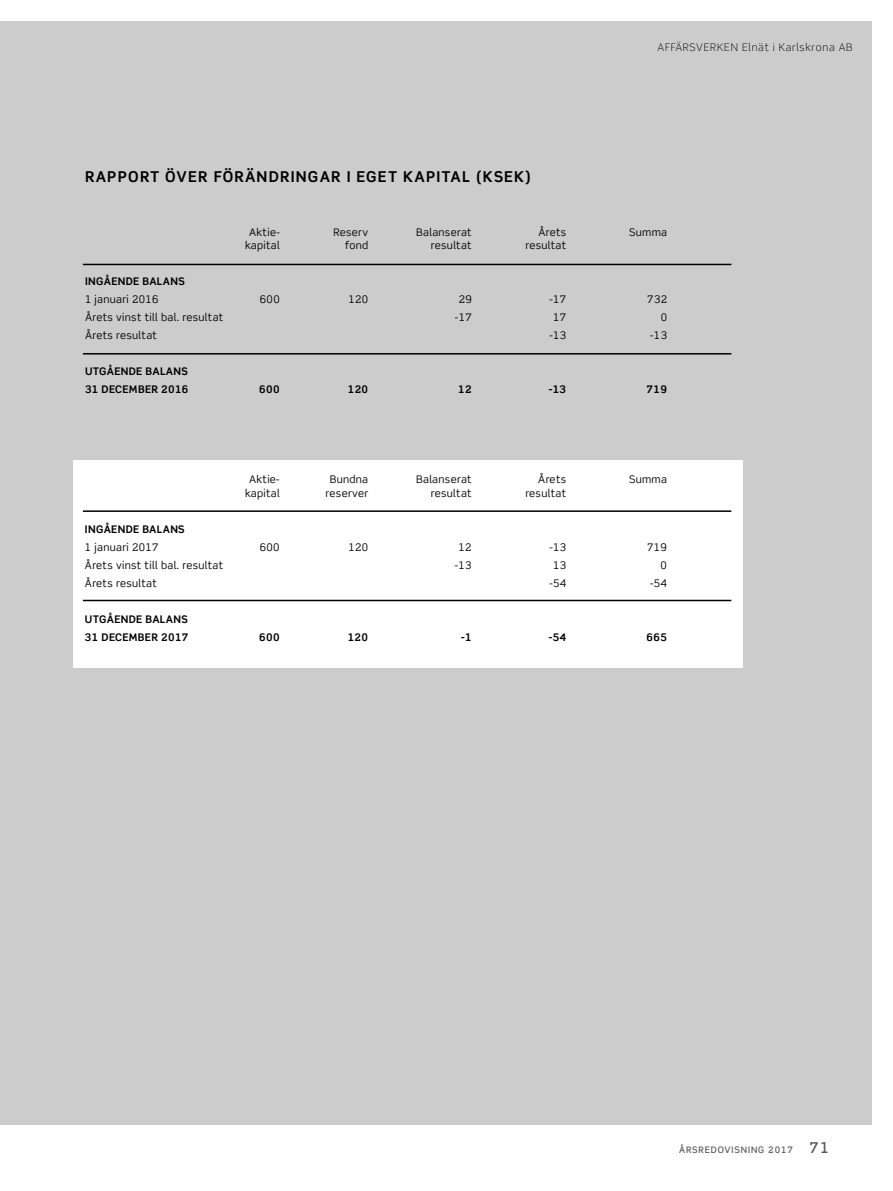
<style>
.page{position:relative;width:893px;height:1191px;background:#fff}
.page>*{position:absolute;margin:0;border:0;box-sizing:border-box;transform-origin:0 0}
.t1{font:700 15px "Scene Std";letter-spacing:.08em;color:#000}
.t2{font:10.5px "Scene Std";letter-spacing:.03em;color:#000}
.t3{font:700 10.5px/18px "Scene Std";letter-spacing:.03em;color:#000}
.t4{font:300 10.5px "Scene Std";letter-spacing:.075em;color:#000}
.t5{font:500 9px "Scene Std";letter-spacing:.1em;color:#575756}
.s1{font-size:15px}
</style>
<div class="page">
<div style="left:0;top:21px;width:872px;height:1104px;background:#ccc"></div>
<div style="left:73px;top:460px;width:670px;height:208px;background:#fff"></div>
<hr style="left:83px;top:353px;width:648px;height:1px;background:#000">
<hr style="left:83px;top:600px;width:648px;height:1px;background:#000">
<hr style="left:83px;top:510px;width:648px;height:2px;background:#000">
<hr style="left:83px;top:264px;width:648px;height:1px;background:#000">
<h1 class="t1" style="left:85px;top:167px;width:448px">RAPPORT ÖVER FÖRÄNDRINGAR I EGET KAPITAL (KSEK)</h1>
<p class="t4" style="left:658px;top:41px;width:197px">AFFÄRSVERKEN Elnät i Karlskrona AB</p>
<p class="t2" style="left:249px;top:225px;width:32px">Aktie-</p>
<p class="t2" style="left:333px;top:225px;width:36px">Reserv</p>
<p class="t2" style="left:416px;top:225px;width:57px">Balanserat</p>
<p class="t2" style="left:538px;top:225px;width:29px">Årets</p>
<p class="t2" style="left:629px;top:225px;width:39px">Summa</p>
<p class="t2" style="left:245px;top:239px;width:36px">kapital</p>
<p class="t2" style="left:345px;top:239px;width:25px">fond</p>
<p class="t2" style="left:431px;top:239px;width:42px">resultat</p>
<p class="t2" style="left:525px;top:239px;width:42px">resultat</p>
<p class="t3" style="left:85px;top:272px;width:101px">INGÅENDE BALANS</p>
<p class="t2" style="left:85px;top:293px;width:75px">1 januari 2016</p>
<p class="t2" style="left:260px;top:293px;width:21px">600</p>
<p class="t2" style="left:348px;top:293px;width:21px">120</p>
<p class="t2" style="left:459px;top:293px;width:15px">29</p>
<p class="t2" style="left:549px;top:293px;width:18px">-17</p>
<p class="t2" style="left:647px;top:293px;width:21px">732</p>
<p class="t2" style="left:85px;top:311px;width:140px">Årets vinst till bal. resultat</p>
<p class="t2" style="left:455px;top:311px;width:18px">-17</p>
<p class="t2" style="left:553px;top:311px;width:15px">17</p>
<p class="t2" style="left:661px;top:311px;width:8px">0</p>
<p class="t2" style="left:85px;top:329px;width:73px">Årets resultat</p>
<p class="t2" style="left:549px;top:329px;width:18px">-13</p>
<p class="t2" style="left:650px;top:329px;width:18px">-13</p>
<p class="t3" style="left:85px;top:362px;width:105px">UTGÅENDE BALANS<br>31 DECEMBER 2016</p>
<p class="t3" style="left:259px;top:380px;width:22px">600</p>
<p class="t3" style="left:348px;top:380px;width:22px">120</p>
<p class="t3" style="left:458px;top:380px;width:15px">12</p>
<p class="t3" style="left:549px;top:380px;width:19px">-13</p>
<p class="t3" style="left:647px;top:380px;width:22px">719</p>
<p class="t2" style="left:249px;top:473px;width:32px">Aktie-</p>
<p class="t2" style="left:330px;top:473px;width:40px">Bundna</p>
<p class="t2" style="left:416px;top:473px;width:57px">Balanserat</p>
<p class="t2" style="left:538px;top:473px;width:29px">Årets</p>
<p class="t2" style="left:629px;top:473px;width:39px">Summa</p>
<p class="t2" style="left:245px;top:486px;width:36px">kapital</p>
<p class="t2" style="left:326px;top:486px;width:44px">reserver</p>
<p class="t2" style="left:431px;top:486px;width:42px">resultat</p>
<p class="t2" style="left:525px;top:486px;width:42px">resultat</p>
<p class="t3" style="left:85px;top:520px;width:101px">INGÅENDE BALANS</p>
<p class="t2" style="left:85px;top:540px;width:75px">1 januari 2017</p>
<p class="t2" style="left:260px;top:540px;width:21px">600</p>
<p class="t2" style="left:348px;top:540px;width:21px">120</p>
<p class="t2" style="left:459px;top:540px;width:15px">12</p>
<p class="t2" style="left:549px;top:540px;width:18px">-13</p>
<p class="t2" style="left:647px;top:540px;width:21px">719</p>
<p class="t2" style="left:85px;top:558px;width:140px">Årets vinst till bal. resultat</p>
<p class="t2" style="left:455px;top:558px;width:18px">-13</p>
<p class="t2" style="left:553px;top:558px;width:15px">13</p>
<p class="t2" style="left:661px;top:558px;width:8px">0</p>
<p class="t2" style="left:85px;top:576px;width:73px">Årets resultat</p>
<p class="t2" style="left:549px;top:576px;width:18px">-54</p>
<p class="t2" style="left:650px;top:576px;width:18px">-54</p>
<p class="t3" style="left:85px;top:610px;width:105px">UTGÅENDE BALANS<br>31 DECEMBER 2017</p>
<p class="t3" style="left:259px;top:628px;width:22px">600</p>
<p class="t3" style="left:348px;top:628px;width:22px">120</p>
<p class="t3" style="left:461px;top:628px;width:12px">-1</p>
<p class="t3" style="left:549px;top:628px;width:19px">-54</p>
<p class="t3" style="left:647px;top:628px;width:22px">665</p>
<p class="t5" style="left:679px;top:1143px;width:152px">ÅRSREDOVISNING 2017 <span class="s1">71</span></p>
</div>
